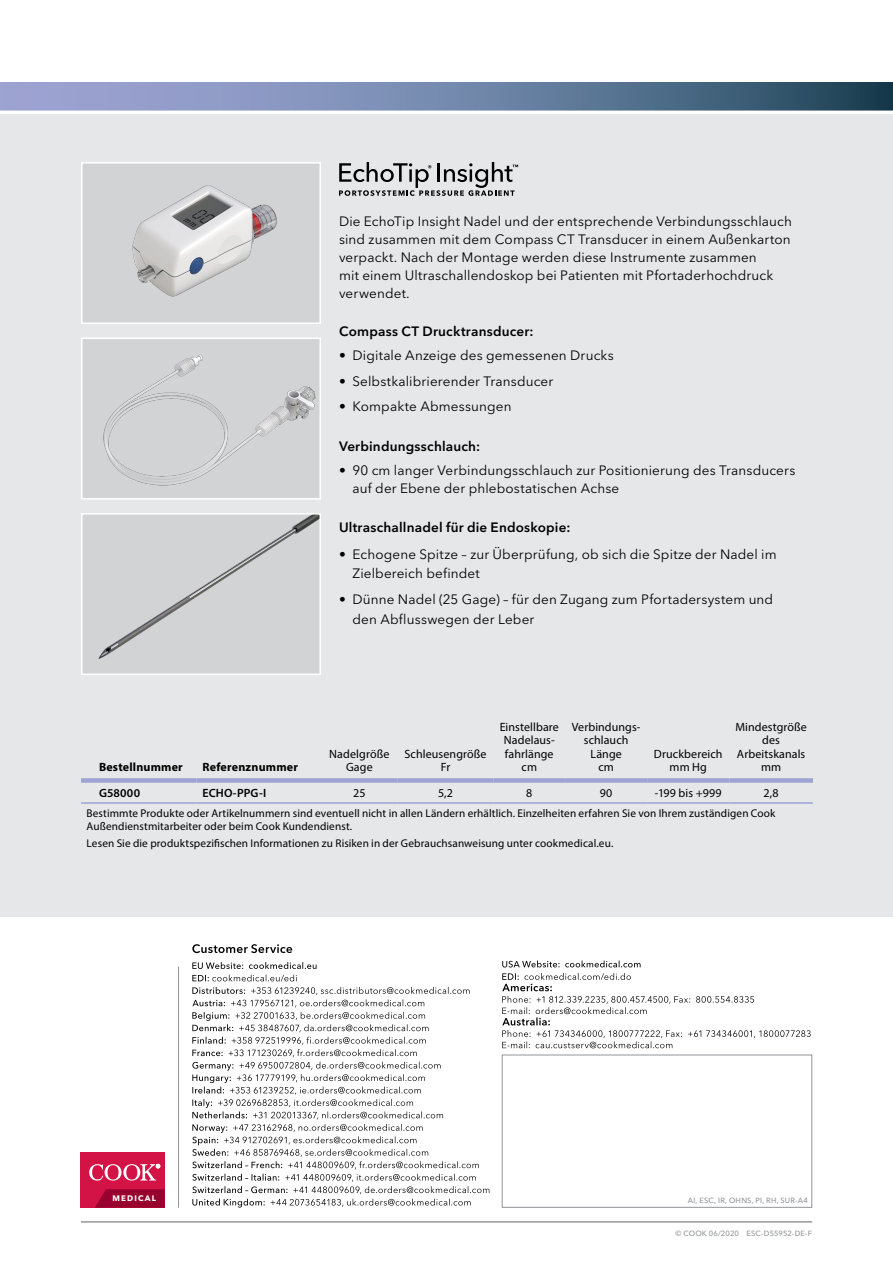
<style>
.page{position:relative;width:893px;height:1263px;background:#fff}
.page>*{position:absolute;margin:0;border:0;box-sizing:border-box;transform-origin:0 0}
.t1{font:13.5px/18px "Avenir Next LT Pro";letter-spacing:.01em;color:#000}
.t2{font:600 13.5px "Avenir Next LT Pro";letter-spacing:.015em;color:#000}
.t3{font:12px/13.5px "Myriad Pro";letter-spacing:.01em;color:#000;text-align:center}
.t4{font:700 12px "Myriad Pro";letter-spacing:.015em;color:#000}
.t5{font:600 12px "Myriad Pro";letter-spacing:.01em;color:#000}
.t6{font:11.25px/12.8px "Myriad Pro";letter-spacing:.01em;color:#000}
.t7{font:700 7.95px "Avenir Next LT Pro";letter-spacing:.155em;color:#fff}
.t8{font:500 7.5px "Avenir Next LT Pro";letter-spacing:.02em;color:#939598}
</style>
<div class="page">
<div style="left:0;top:114px;width:893px;height:802px;background:#e6e7e8"></div>
<svg style="left:0;top:83px;width:893px;height:28px;background:#6d82a4"></svg>
<div style="left:502px;top:1054px;width:310px;height:154px;border:1px solid #939598"></div>
<hr style="left:81px;top:1221px;width:731px;height:1px;background:#636466">
<div style="left:81px;top:1152px;width:84px;height:56px;background:#d31245"></div>
<svg style="left:95px;top:1189px;width:70px;height:19px"></svg>
<svg style="left:89px;top:1164px;width:71px;height:16px"></svg>
<svg style="left:192px;top:944px;width:100px;height:9px"></svg>
<svg style="left:192px;top:962px;width:125px;height:19px"></svg>
<svg style="left:192px;top:987px;width:297px;height:220px"></svg>
<svg style="left:502px;top:960px;width:139px;height:7px"></svg>
<svg style="left:502px;top:973px;width:309px;height:75px"></svg>
<hr style="left:178px;top:966px;width:1px;height:242px;background:#939598">
<img style="left:84px;top:165px;width:234px;height:156px">
<div style="left:81px;top:162px;width:240px;height:162px;border:2px solid #fff"></div>
<img style="left:84px;top:341px;width:234px;height:156px">
<div style="left:81px;top:338px;width:240px;height:162px;border:2px solid #fff"></div>
<div style="left:84px;top:516px;width:234px;height:156px;background:#d1d3d4"></div>
<div style="left:81px;top:513px;width:240px;height:162px;border:2px solid #fff"></div>
<svg style="left:339px;top:162px;width:179px;height:34px"></svg>
<div style="left:81px;top:778px;width:115px;height:5px;background:#9da3d2"></div>
<div style="left:196px;top:778px;width:125px;height:5px;background:#9da3d2"></div>
<div style="left:321px;top:778px;width:77px;height:5px;background:#9da3d2"></div>
<div style="left:398px;top:778px;width:95px;height:5px;background:#9da3d2"></div>
<div style="left:493px;top:778px;width:72px;height:5px;background:#9da3d2"></div>
<div style="left:565px;top:778px;width:82px;height:5px;background:#9da3d2"></div>
<div style="left:647px;top:778px;width:82px;height:5px;background:#9da3d2"></div>
<div style="left:729px;top:778px;width:84px;height:5px;background:#9da3d2"></div>
<hr style="left:81px;top:802px;width:115px;height:2px;background:#9da3d2">
<hr style="left:196px;top:802px;width:125px;height:2px;background:#9da3d2">
<hr style="left:321px;top:802px;width:77px;height:2px;background:#9da3d2">
<hr style="left:398px;top:802px;width:95px;height:2px;background:#9da3d2">
<hr style="left:493px;top:802px;width:72px;height:2px;background:#9da3d2">
<hr style="left:565px;top:802px;width:82px;height:2px;background:#9da3d2">
<hr style="left:647px;top:802px;width:82px;height:2px;background:#9da3d2">
<hr style="left:729px;top:802px;width:84px;height:2px;background:#9da3d2">
<p class="t1" style="left:339px;top:213px;width:454px">Die EchoTip Insight Nadel und der entsprechende Verbindungsschlauch sind zusammen mit dem Compass CT Transducer in einem Außenkarton verpackt. Nach der Montage werden diese Instrumente zusammen<br>mit einem Ultraschallendoskop bei Patienten mit Pfortaderhochdruck verwendet.</p>
<p class="t2" style="left:339px;top:323px;width:196px">Compass CT Drucktransducer:</p>
<p class="t1" style="left:339px;top:347px;width:276px">• Digitale Anzeige des gemessenen Drucks</p>
<p class="t1" style="left:339px;top:372px;width:216px">• Selbstkalibrierender Transducer</p>
<p class="t1" style="left:339px;top:398px;width:174px">• Kompakte Abmessungen</p>
<p class="t2" style="left:339px;top:438px;width:143px">Verbindungsschlauch:</p>
<p class="t1" style="left:352px;top:461px;width:444px;text-indent:-14px">• 90 cm langer Verbindungsschlauch zur Positionierung des Transducers auf der Ebene der phlebostatischen Achse</p>
<p class="t2" style="left:339px;top:519px;width:233px">Ultraschallnadel für die Endoskopie:</p>
<p class="t1" style="left:352px;top:544px;width:426px;line-height:19.5px;text-indent:-14px">• Echogene Spitze – zur Überprüfung, ob sich die Spitze der Nadel im<br>Zielbereich befindet</p>
<p class="t1" style="left:352px;top:590px;width:422px;line-height:19.5px;text-indent:-14px">• Dünne Nadel (25 Gage) – für den Zugang zum Pfortadersystem und den Abflusswegen der Leber</p>
<p class="t4" style="left:99px;top:760px;width:85px">Bestellnummer</p>
<p class="t4" style="left:202px;top:760px;width:97px">Referenznummer</p>
<p class="t3" style="left:329px;top:747px;width:62px">Nadelgröße<br>Gage</p>
<p class="t3" style="left:405px;top:747px;width:84px">Schleusengröße<br>Fr</p>
<p class="t3" style="left:500px;top:720px;width:61px">Einstellbare<br>Nadelaus&shy;fahrlänge cm</p>
<p class="t3" style="left:572px;top:720px;width:70px">Verbindungs&shy;schlauch<br>Länge<br>cm</p>
<p class="t3" style="left:654px;top:747px;width:70px">Druckbereich mm Hg</p>
<p class="t3" style="left:735px;top:720px;width:73px">Mindestgröße des<br>Arbeitskanals mm</p>
<p class="t5" style="left:99px;top:785px;width:43px">G58000</p>
<p class="t5" style="left:203px;top:785px;width:65px">ECHO-PPG-I</p>
<p class="t3" style="left:353px;top:786px;width:14px">25</p>
<p class="t3" style="left:438px;top:786px;width:17px">5,2</p>
<p class="t3" style="left:526px;top:786px;width:8px">8</p>
<p class="t3" style="left:600px;top:786px;width:14px">90</p>
<p class="t3" style="left:655px;top:786px;width:68px">-199 bis +999</p>
<p class="t3" style="left:764px;top:786px;width:17px">2,8</p>
<p class="t6" style="left:87px;top:807px;width:690px">Bestimmte Produkte oder Artikelnummern sind eventuell nicht in allen Ländern erhältlich. Einzelheiten erfahren Sie von Ihrem zuständigen Cook<br>Außendienstmitarbeiter oder beim Cook Kundendienst.</p>
<p class="t6" style="left:87px;top:837px;width:528px">Lesen Sie die produktspezifischen Informationen zu Risiken in der Gebrauchsanweisung unter cookmedical.eu.</p>
<p class="t7" style="left:112px;top:1193px;width:45px">MEDICAL</p>
<p class="t8" style="left:688px;top:1196px;width:122px">AI, ESC, IR, OHNS, PI, RH, SUR-A4</p>
<p class="t8" style="left:675px;top:1228px;width:138px">© COOK 06/2020 ESC-D55952-DE-F</p>
</div>
